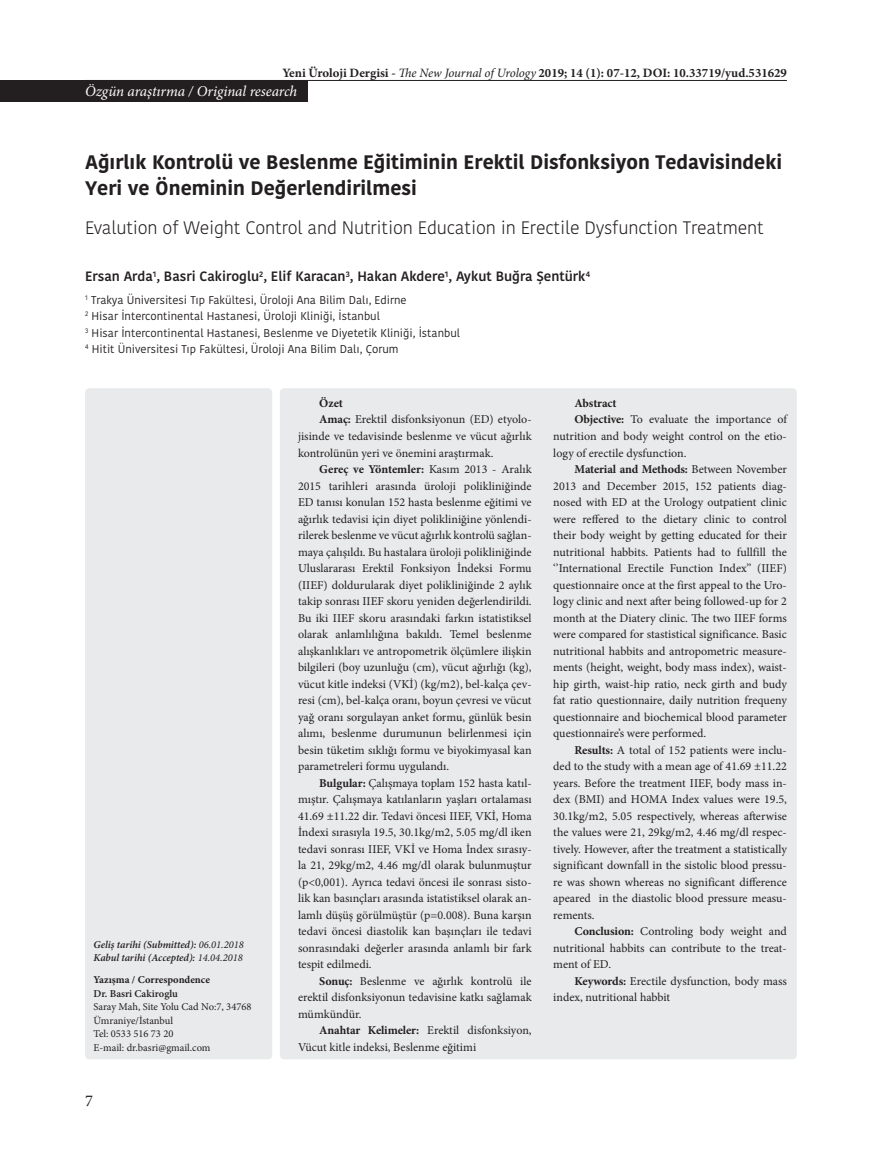
<style>
.page{position:relative;width:872px;height:1170px;background:#fff}
.page>*{position:absolute;margin:0;border:0;box-sizing:border-box;transform-origin:0 0}
.t1{font:700 19.5px/25.5px "Kohinoor Bangla";color:#231f20}
.t2{font:300 18px "Kohinoor Bangla";letter-spacing:-.01em;color:#231f20}
.t3{font:16.5px "Minion Pro";color:#231f20}
.t4{font:italic 15px "Minion Pro";letter-spacing:-.01em;color:#fff}
.t5{font:600 13.5px "Kohinoor Bangla";color:#231f20}
.t6{font:700 12.75px "Minion Pro";color:#231f20}
.t7{font:12px/16.5px "Minion Pro";color:#231f20;text-align:justify}
.t8{font:700 12px "Minion Pro";letter-spacing:-.01em;color:#231f20}
.Renkli_Liste_-_Vurgu{font:11.25px "Kohinoor Bangla";color:#231f20}
.t9{font:10.5px/13.5px "Minion Pro";color:#231f20}
.t10{font:italic 600 10.5px "Minion Pro";letter-spacing:-.01em;color:#231f20}
.t11{font:700 10.5px "Minion Pro";color:#231f20}
.t12{font:600 10.5px "Minion Pro";color:#231f20}
.s1{font-weight:400;font-style:italic}
.s2{font-weight:400}
.s3{font-weight:700}
</style>
<div class="page">
<hr style="left:85px;top:80px;width:702px;height:1px;background:#231f20">
<div style="left:280px;top:388px;width:517px;height:671px;background:#e9eaeb;border-radius:4px"></div>
<div style="left:85px;top:388px;width:187px;height:671px;background:#e9eaeb;border-radius:4px"></div>
<div style="left:0;top:80px;width:308px;height:21px;background:#231f20"></div>
<p class="t6" style="left:282px;top:63px;width:506px">Yeni Üroloji Dergisi - <span class="s1">The New Journal of Urology</span> 2019; 14 (1): 07-12, DOI: 10.33719/yud.531629</p>
<p class="t4" style="left:85px;top:81px;width:214px">Özgün araştırma / Original research</p>
<p class="t1" style="left:85px;top:149px;width:698px">Ağırlık Kontrolü ve Beslenme Eğitiminin Erektil Disfonksiyon Tedavisindeki<br>Yeri ve Öneminin Değerlendirilmesi</p>
<p class="t2" style="left:85px;top:215px;width:680px">Evalution of Weight Control and Nutrition Education in Erectile Dysfunction Treatment</p>
<p class="t5" style="left:85px;top:265px;width:506px">Ersan Arda<sup>1</sup>, Basri Cakiroglu<sup>2</sup>, Elif Karacan<sup>3</sup>, Hakan Akdere<sup>1</sup>, Aykut Buğra Şentürk<sup>4</sup></p>
<p class="Renkli_Liste_-_Vurgu" style="left:85px;top:291px;width:323px"><sup>1</sup> Trakya Üniversitesi Tıp Fakültesi, Üroloji Ana Bilim Dalı, Edirne</p>
<p class="Renkli_Liste_-_Vurgu" style="left:85px;top:307px;width:296px"><sup>2</sup> Hisar İntercontinental Hastanesi, Üroloji Kliniği, İstanbul</p>
<p class="Renkli_Liste_-_Vurgu" style="left:85px;top:324px;width:376px"><sup>3</sup> Hisar İntercontinental Hastanesi, Beslenme ve Diyetetik Kliniği, İstanbul</p>
<p class="Renkli_Liste_-_Vurgu" style="left:85px;top:340px;width:315px"><sup>4</sup> Hitit Üniversitesi Tıp Fakültesi, Üroloji Ana Bilim Dalı, Çorum</p>
<p class="t10" style="left:94px;top:937px;width:152px">Geliş tarihi (Submitted): <span class="s2">06.01.2018</span></p>
<p class="t10" style="left:94px;top:950px;width:151px">Kabul tarihi (Accepted): <span class="s2">14.04.2018</span></p>
<p class="t11" style="left:94px;top:972px;width:118px">Yazışma / Correspondence</p>
<p class="t12" style="left:94px;top:986px;width:86px">Dr. Basri Cakiroglu</p>
<p class="t9" style="left:94px;top:1000px;width:159px">Saray Mah, Site Yolu Cad No:7, 34768<br>Ümraniye/İstanbul</p>
<p class="t9" style="left:94px;top:1027px;width:81px">Tel: 0533 516 73 20</p>
<p class="t9" style="left:94px;top:1040px;width:118px">E-mail: dr.basri@gmail.com</p>
<p class="t3" style="left:85px;top:1089px;width:9px">7</p>
<p class="t8" style="left:319px;top:394px;width:25px">Özet</p>
<p class="t7" style="left:298px;top:411px;width:235px;text-indent:21px"><span class="s3">Amaç:</span> Erektil disfonksiyonun (ED) etyolo&shy;jisinde ve tedavisinde beslenme ve vücut ağırlık kontrolünün yeri ve önemini araştırmak.</p>
<p class="t7" style="left:298px;top:461px;width:235px;text-indent:21px"><span class="s3">Gereç ve Yöntemler:</span> Kasım 2013 - Aralık 2015 tarihleri arasında üroloji polikliniğinde ED tanısı konulan 152 hasta beslenme eğitimi ve ağırlık tedavisi için diyet polikliniğine yönlendi&shy;rilerek beslenme ve vücut ağırlık kontrolü sağlan&shy;maya çalışıldı. Bu hastalara üroloji polikliniğinde Uluslararası Erektil Fonksiyon İndeksi Formu (IIEF) doldurularak diyet polikliniğinde 2 aylık takip sonrası IIEF skoru yeniden değerlendirildi.<br>Bu iki IIEF skoru arasındaki farkın istatistiksel olarak anlamlılığına bakıldı. Temel beslenme alışkanlıkları ve antropometrik ölçümlere ilişkin bilgileri (boy uzunluğu (cm), vücut ağırlığı (kg), vücut kitle indeksi (VKİ) (kg/m2), bel-kalça çev&shy;resi (cm), bel-kalça oranı, boyun çevresi ve vücut yağ oranı sorgulayan anket formu, günlük besin alımı, beslenme durumunun belirlenmesi için besin tüketim sıklığı formu ve biyokimyasal kan parametreleri formu uygulandı.</p>
<p class="t7" style="left:298px;top:774px;width:235px;text-indent:21px"><span class="s3">Bulgular:</span> Çalışmaya toplam 152 hasta katıl&shy;mıştır. Çalışmaya katılanların yaşları ortalaması 41.69 ±11.22 dir. Tedavi öncesi IIEF, VKİ, Homa İndexi sırasıyla 19.5, 30.1kg/m2, 5.05 mg/dl iken tedavi sonrası IIEF, VKİ ve Homa İndex sırasıy&shy;la 21, 29kg/m2, 4.46 mg/dl olarak bulunmuştur (p&lt;0,001). Ayrıca tedavi öncesi ile sonrası sisto&shy;lik kan basınçları arasında istatistiksel olarak an&shy;lamlı düşüş görülmüştür (p=0.008). Buna karşın tedavi öncesi diastolik kan başınçları ile tedavi sonrasındaki değerler arasında anlamlı bir fark tespit edilmedi.</p>
<p class="t7" style="left:298px;top:972px;width:235px;text-indent:21px"><span class="s3">Sonuç:</span> Beslenme ve ağırlık kontrolü ile erektil disfonksiyonun tedavisine katkı sağlamak mümkündür.</p>
<p class="t7" style="left:298px;top:1022px;width:235px;text-indent:21px"><span class="s3">Anahtar Kelimeler:</span> Erektil disfonksiyon,<br>Vücut kitle indeksi, Beslenme eğitimi</p>
<p class="t8" style="left:574px;top:394px;width:44px">Abstract</p>
<p class="t7" style="left:553px;top:411px;width:235px;text-indent:21px"><span class="s3">Objective:</span> To evaluate the importance of nutrition and body weight control on the etio&shy;logy of erectile dysfunction.</p>
<p class="t7" style="left:553px;top:461px;width:235px;text-indent:21px"><span class="s3">Material and Methods:</span> Between November 2013 and December 2015, 152 patients diag&shy;nosed with ED at the Urology outpatient clinic were reffered to the dietary clinic to control their body weight by getting educated for their nutritional habbits. Patients had to fullfill the ‘’International Erectile Function Index’’ (IIEF) questionnaire once at the first appeal to the Uro&shy;logy clinic and next after being followed-up for 2 month at the Diatery clinic. The two IIEF forms were compared for stastistical significance. Basic nutritional habbits and antropometric measure&shy;ments (height, weight, body mass index), waist&shy;hip girth, waist-hip ratio, neck girth and budy fat ratio questionnaire, daily nutrition frequeny questionnaire and biochemical blood parameter questionnaire’s were performed.</p>
<p class="t7" style="left:553px;top:741px;width:235px;text-indent:21px"><span class="s3">Results:</span> A total of 152 patients were inclu&shy;ded to the study with a mean age of 41.69 ±11.22 years. Before the treatment IIEF, body mass in&shy;dex (BMI) and HOMA Index values were 19.5, 30.1kg/m2, 5.05 respectively, whereas afterwise the values were 21, 29kg/m2, 4.46 mg/dl respec&shy;tively. However, after the treatment a statistically significant downfall in the sistolic blood pressu&shy;re was shown whereas no significant difference apeared in the diastolic blood pressure measu&shy;rements.</p>
<p class="t7" style="left:553px;top:923px;width:235px;text-indent:21px"><span class="s3">Conclusion:</span> Controling body weight and nutritional habbits can contribute to the treat&shy;ment of ED.</p>
<p class="t7" style="left:553px;top:972px;width:235px;text-indent:21px"><span class="s3">Keywords:</span> Erectile dysfunction, body mass index, nutritional habbit</p>
</div>
